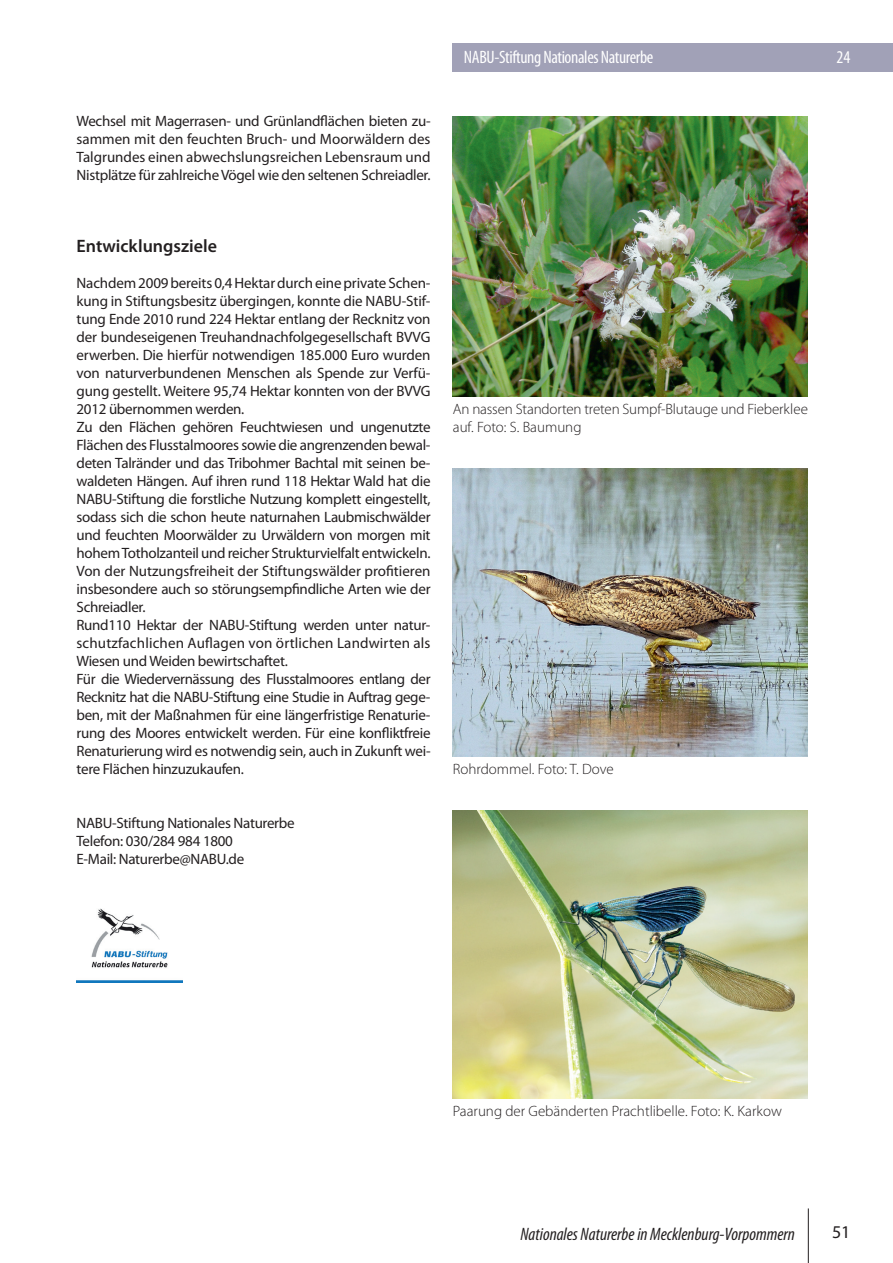
<style>
.page{position:relative;width:893px;height:1263px;background:#fff}
.page>*{position:absolute;margin:0;border:0;box-sizing:border-box;transform-origin:0 0}
.t1{font:italic condensed 18px "Myriad Pro";color:#231f20}
.t2{font:condensed 18px "Myriad Pro";letter-spacing:-.02em;color:#fff}
.t3{font:600 18px "Myriad Pro";color:#231f20}
.t4{font:18px "Myriad Pro";color:#231f20}
.t5{font:15px/18px "Myriad Pro";letter-spacing:-.02em;color:#231f20}
.t6{font:300 15px/18px "Myriad Pro";color:#231f20}
</style>
<div class="page">
<hr style="left:808px;top:1208px;width:1px;height:55px;background:#231f20">
<div style="left:453px;top:44px;width:440px;height:28px;background:#a1a1b7"></div>
<img style="left:77px;top:908px;width:106px;height:74px">
<img style="left:453px;top:468px;width:355px;height:288px">
<img style="left:453px;top:117px;width:355px;height:279px">
<img style="left:453px;top:810px;width:355px;height:288px">
<p class="t5" style="left:77px;top:112px;width:356px;text-align:justify">Wechsel mit Magerrasen- und Grünlandflächen bieten zu&shy;sammen mit den feuchten Bruch- und Moorwäldern des Talgrundes einen abwechslungsreichen Lebensraum und Nistplätze für zahlreiche Vögel wie den seltenen Schreiadler.</p>
<p class="t3" style="left:77px;top:236px;width:142px">Entwicklungsziele</p>
<p class="t5" style="left:77px;top:274px;width:356px">Nachdem 2009 bereits 0,4 Hektar durch eine private Schen&shy;kung in Stiftungsbesitz übergingen, konnte die NABU-Stif&shy;tung Ende 2010 rund 224 Hektar entlang der Recknitz von der bundeseigenen Treuhandnachfolgegesellschaft BVVG erwerben. Die hierfür notwendigen 185.000 Euro wurden von naturverbundenen Menschen als Spende zur Verfü&shy;gung gestellt. Weitere 95,74 Hektar konnten von der BVVG 2012 übernommen werden.<br>Zu den Flächen gehören Feuchtwiesen und ungenutzte Flächen des Flusstalmoores sowie die angrenzenden bewal&shy;deten Talränder und das Tribohmer Bachtal mit seinen be&shy;waldeten Hängen. Auf ihren rund 118 Hektar Wald hat die NABU-Stiftung die forstliche Nutzung komplett eingestellt, sodass sich die schon heute naturnahen Laubmischwälder und feuchten Moorwälder zu Urwäldern von morgen mit hohem Totholzanteil und reicher Strukturvielfalt entwickeln.<br>Von der Nutzungsfreiheit der Stiftungswälder profitieren insbesondere auch so störungsempfindliche Arten wie der Schreiadler.<br>Rund110 Hektar der NABU-Stiftung werden unter natur&shy;schutzfachlichen Auflagen von örtlichen Landwirten als Wiesen und Weiden bewirtschaftet.<br>Für die Wiedervernässung des Flusstalmoores entlang der Recknitz hat die NABU-Stiftung eine Studie in Auftrag gege&shy;ben, mit der Maßnahmen für eine längerfristige Renaturie&shy;rung des Moores entwickelt werden. Für eine konfliktfreie Renaturierung wird es notwendig sein, auch in Zukunft wei&shy;tere Flächen hinzuzukaufen.</p>
<p class="t5" style="left:77px;top:814px;width:220px">NABU-Stiftung Nationales Naturerbe<br>Telefon: 030/284 984 1800<br>E-Mail: Naturerbe@NABU.de</p>
<p class="t2" style="left:464px;top:47px;width:191px">NABU-Stiftung Nationales Naturerbe</p>
<p class="t6" style="left:453px;top:400px;width:357px">An nassen Standorten treten Sumpf-Blutauge und Fieberklee auf. Foto: S. Baumung</p>
<p class="t6" style="left:453px;top:760px;width:162px">Rohrdommel. Foto: T. Dove</p>
<p class="t2" style="left:837px;top:46px;width:15px">24</p>
<p class="t6" style="left:453px;top:1102px;width:330px">Paarung der Gebänderten Prachtlibelle. Foto: K. Karkow</p>
<p class="t1" style="left:520px;top:1223px;width:276px">Nationales Naturerbe in Mecklenburg-Vorpommern</p>
<p class="t4" style="left:832px;top:1222px;width:20px">51</p>
</div>
